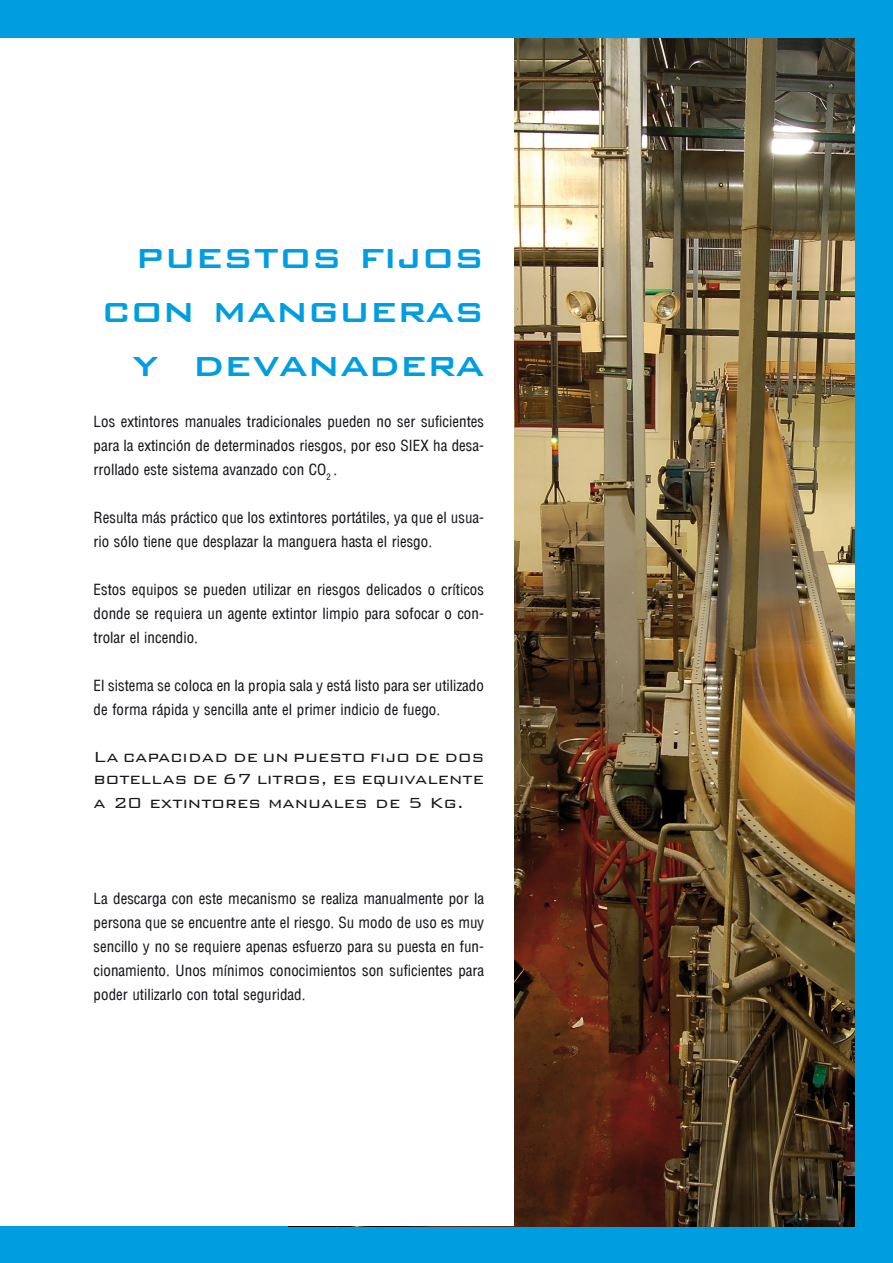
<style>
.page{position:relative;width:893px;height:1263px;background:#fff}
.page>*{position:absolute;margin:0;border:0;box-sizing:border-box;transform-origin:0 0}
.t1{font:500 45px/54px "Bank Gothic BT";color:#009ee0;text-align:right}
.texto_normal{font:300 19.5px/23.2px "Bank Gothic BT";color:#1a171c;text-align:justify}
.texto_normal-2{font:15px/24px "Arena Condensed";color:#1a171c;text-align:justify}
</style>
<div class="page">
<div style="left:0;top:0;width:893px;height:38px;background:#009ee0"></div>
<div style="left:0;top:1226px;width:893px;height:37px;background:#009ee0"></div>
<div style="left:855px;top:0;width:38px;height:1263px;background:#009ee0"></div>
<img style="left:514px;top:38px;width:341px;height:1188px">
<h1 class="t1" style="left:102px;top:228px;width:384px">puestos fijos con mangueras y devanadera</h1>
<p class="texto_normal-2" style="left:94px;top:410px;width:392px">Los extintores manuales tradicionales pueden no ser suficientes para la extinción de determinados riesgos, por eso SIEX ha desa&shy;rrollado este sistema avanzado con CO<sub>2</sub> .</p>
<p class="texto_normal-2" style="left:94px;top:506px;width:392px">Resulta más práctico que los extintores portátiles, ya que el usua&shy;rio sólo tiene que desplazar la manguera hasta el riesgo.</p>
<p class="texto_normal-2" style="left:94px;top:578px;width:392px">Estos equipos se pueden utilizar en riesgos delicados o críticos donde se requiera un agente extintor limpio para sofocar o con&shy;trolar el incendio.</p>
<p class="texto_normal-2" style="left:94px;top:674px;width:392px">El sistema se coloca en la propia sala y está listo para ser utilizado de forma rápida y sencilla ante el primer indicio de fuego.</p>
<p class="texto_normal" style="left:94px;top:744px;width:392px">La capacidad de un puesto fijo de dos botellas de 67 litros, es equivalente a 20 extintores manuales de 5 Kg.</p>
<p class="texto_normal-2" style="left:94px;top:887px;width:392px">La descarga con este mecanismo se realiza manualmente por la persona que se encuentre ante el riesgo. Su modo de uso es muy sencillo y no se requiere apenas esfuerzo para su puesta en fun&shy;cionamiento. Unos mínimos conocimientos son suficientes para poder utilizarlo con total seguridad.</p>
</div>
